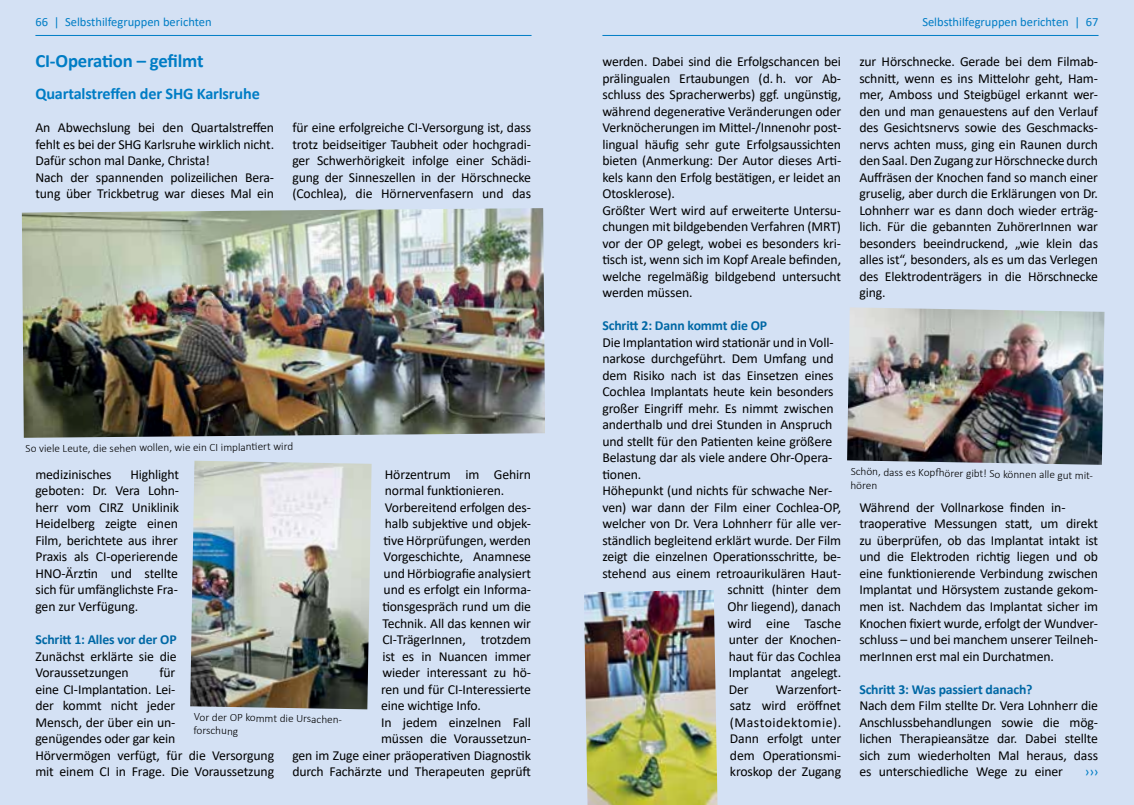
<style>
.page{position:relative;width:1134px;height:805px;background:#fff}
.page>*{position:absolute;margin:0;border:0;box-sizing:border-box;transform-origin:0 0}
.t1{font:700 18.75px "Calibri";letter-spacing:-.01em;color:#007dc5}
.t2{font:700 16.25px "Calibri";letter-spacing:-.01em;color:#007dc5}
.t3{font:13.75px/16.5px "Calibri";letter-spacing:-.01em;color:#000}
.t4{font:700 13.75px "Calibri";letter-spacing:-.01em;color:#0068a5}
.t5{font:13.75px "Calibri";color:#007dc5}
.t6{font:12.5px "Calibri";color:#007dc5}
.t7{font:300 11.25px/13.5px "Calibri";letter-spacing:-.01em;color:#000}
</style>
<div class="page">
<div style="left:0;top:0;width:1134px;height:804px;background:#d4e1f4"></div>
<hr style="left:35px;top:35px;width:496px;height:1px;background:#007dc5">
<hr style="left:602px;top:35px;width:496px;height:1px;background:#007dc5">
<img style="left:22px;top:208px;width:523px;height:229px">
<img style="left:190px;top:460px;width:182px;height:249px">
<img style="left:847px;top:307px;width:257px;height:157px">
<img style="left:584px;top:590px;width:133px;height:214px">
<p class="t6" style="left:35px;top:13px;width:178px">66 | Selbsthilfegruppen berichten</p>
<h1 class="t1" style="left:35px;top:48px;width:170px">CI-Operation – gefilmt</h1>
<p class="t2" style="left:35px;top:82px;width:226px">Quartalstreffen der SHG Karlsruhe</p>
<p class="t3" style="left:35px;top:119px;width:240px">An Abwechslung bei den Quartalstreffen fehlt es bei der SHG Karlsruhe wirklich nicht.<br>Dafür schon mal Danke, Christa!<br>Nach der spannenden polizeilichen Bera&shy;tung über Trickbetrug war dieses Mal ein</p>
<p class="t3" style="left:292px;top:119px;width:240px;text-align:justify">für eine erfolgreiche CI-Versorgung ist, dass trotz beidseitiger Taubheit oder hochgradi&shy;ger Schwerhörigkeit infolge einer Schädi&shy;gung der Sinneszellen in der Hörschnecke (Cochlea), die Hörnervenfasern und das</p>
<p class="t7" style="left:26px;top:440px;width:269px">So viele Leute, die sehen wollen, wie ein CI implantiert wird</p>
<p class="t3" style="left:35px;top:465px;width:145px;text-align:justify;text-indent:95px">Highlight geboten: Dr. Vera Lohn&shy;herr vom CIRZ Uniklinik Heidelberg zeigte einen Film, berichtete aus ihrer Praxis als CI-operierende HNO-Ärztin und stellte sich für umfänglichste Fra&shy;gen zur Verfügung.</p>
<p class="t4" style="left:35px;top:629px;width:143px">Schritt 1: Alles vor der OP</p>
<p class="t3" style="left:35px;top:647px;width:143px">Zunächst erklärte sie die<br>Voraussetzungen</p>
<p class="t3" style="left:35px;top:465px;width:78px">medizinisches</p>
<p class="t3" style="left:385px;top:465px;width:148px">Hörzentrum im Gehirn</p>
<p class="t3" style="left:385px;top:482px;width:121px">normal funktionieren.</p>
<p class="t3" style="left:385px;top:498px;width:148px">Vorbereitend erfolgen des-</p>
<p class="t3" style="left:385px;top:515px;width:148px">halb subjektive und objek-</p>
<p class="t3" style="left:384px;top:531px;width:149px">tive Hörprüfungen, werden</p>
<p class="t3" style="left:384px;top:548px;width:149px">Vorgeschichte, Anamnese</p>
<p class="t3" style="left:384px;top:564px;width:149px">und Hörbiografie analysiert</p>
<p class="t3" style="left:384px;top:581px;width:149px">und es erfolgt ein Informa-</p>
<p class="t3" style="left:382px;top:597px;width:150px">tionsgespräch rund um die</p>
<p class="t3" style="left:382px;top:614px;width:150px">Technik. All das kennen wir</p>
<p class="t3" style="left:382px;top:630px;width:150px">CI-TrägerInnen, trotzdem</p>
<p class="t3" style="left:382px;top:647px;width:150px">ist es in Nuancen immer</p>
<p class="t3" style="left:382px;top:663px;width:150px">wieder interessant zu hö-</p>
<p class="t3" style="left:381px;top:680px;width:151px">ren und für CI-Interessierte</p>
<p class="t3" style="left:381px;top:696px;width:101px">eine wichtige Info.</p>
<p class="t3" style="left:381px;top:713px;width:151px">In jedem einzelnen Fall</p>
<p class="t3" style="left:381px;top:729px;width:151px">müssen die Voraussetzun-</p>
<p class="t3" style="left:292px;top:746px;width:240px">gen im Zuge einer präoperativen Diagnostik</p>
<p class="t3" style="left:292px;top:762px;width:240px">durch Fachärzte und Therapeuten geprüft</p>
<p class="t3" style="left:35px;top:663px;width:240px;text-indent:124px">für<br>eine CI-Implantation. Lei-<br>der kommt nicht jeder<br>Mensch, der über ein un-<br>genügendes oder gar kein<br>Hörvermögen verfügt, für die Versorgung mit einem CI in Frage. Die Voraussetzung</p>
<p class="t7" style="left:194px;top:709px;width:158px;rotate:1deg">Vor der OP kommt die Ursachen&shy;forschung</p>
<p class="t6" style="left:922px;top:13px;width:178px">Selbsthilfegruppen berichten | 67</p>
<p class="t3" style="left:602px;top:53px;width:240px">werden. Dabei sind die Erfolgschancen bei prälingualen Ertaubungen (d. h. vor Ab&shy;schluss des Spracherwerbs) ggf. ungünstig, während degenerative Veränderungen oder Verknöcherungen im Mittel-/Innenohr post&shy;lingual häufig sehr gute Erfolgsaussichten bieten (Anmerkung: Der Autor dieses Arti&shy;kels kann den Erfolg bestätigen, er leidet an Otosklerose).<br>Größter Wert wird auf erweiterte Untersu&shy;chungen mit bildgebenden Verfahren (MRT) vor der OP gelegt, wobei es besonders kri&shy;tisch ist, wenn sich im Kopf Areale befinden, welche regelmäßig bildgebend untersucht werden müssen.</p>
<p class="t4" style="left:602px;top:316px;width:166px">Schritt 2: Dann kommt die OP</p>
<p class="t3" style="left:602px;top:333px;width:233px">Die Implantation wird stationär und in Voll-</p>
<p class="t3" style="left:602px;top:350px;width:233px">narkose durchgeführt. Dem Umfang und</p>
<p class="t3" style="left:602px;top:366px;width:233px">dem Risiko nach ist das Einsetzen eines</p>
<p class="t3" style="left:602px;top:383px;width:233px">Cochlea Implantats heute kein besonders</p>
<p class="t3" style="left:602px;top:399px;width:233px">großer Eingriff mehr. Es nimmt zwischen</p>
<p class="t3" style="left:602px;top:416px;width:231px">anderthalb und drei Stunden in Anspruch</p>
<p class="t3" style="left:602px;top:432px;width:231px">und stellt für den Patienten keine größere</p>
<p class="t3" style="left:602px;top:449px;width:231px">Belastung dar als viele andere Ohr-Opera-</p>
<p class="t3" style="left:602px;top:465px;width:40px">tionen.</p>
<p class="t3" style="left:602px;top:482px;width:231px">Höhepunkt (und nichts für schwache Ner-</p>
<p class="t3" style="left:602px;top:498px;width:240px">ven) war dann der Film einer Cochlea-OP,</p>
<p class="t3" style="left:602px;top:515px;width:240px">welcher von Dr. Vera Lohnherr für alle ver-</p>
<p class="t3" style="left:602px;top:531px;width:240px">ständlich begleitend erklärt wurde. Der Film</p>
<p class="t3" style="left:602px;top:548px;width:240px">zeigt die einzelnen Operationsschritte, be-</p>
<p class="t3" style="left:602px;top:564px;width:240px">stehend aus einem retroaurikulären Haut-</p>
<p class="t3" style="left:727px;top:581px;width:115px">schnitt (hinter dem</p>
<p class="t3" style="left:727px;top:597px;width:115px">Ohr liegend), danach</p>
<p class="t3" style="left:727px;top:614px;width:115px">wird eine Tasche</p>
<p class="t3" style="left:729px;top:630px;width:114px">unter der Knochen-</p>
<p class="t3" style="left:729px;top:647px;width:114px">haut für das Cochlea</p>
<p class="t3" style="left:729px;top:663px;width:114px">Implantat angelegt.</p>
<p class="t3" style="left:729px;top:680px;width:21px">Der</p>
<p class="t3" style="left:730px;top:680px;width:113px;text-align:justify;text-indent:46px">Warzenfort&shy;satz wird eröffnet (Mastoidektomie).<br>Dann erfolgt unter dem Operationsmi&shy;kroskop der Zugang</p>
<p class="t3" style="left:859px;top:53px;width:240px;text-align:justify">zur Hörschnecke. Gerade bei dem Filmab&shy;schnitt, wenn es ins Mittelohr geht, Ham&shy;mer, Amboss und Steigbügel erkannt wer&shy;den und man genauestens auf den Verlauf des Gesichtsnervs sowie des Geschmacks&shy;nervs achten muss, ging ein Raunen durch den Saal. Den Zugang zur Hörschnecke durch Auffräsen der Knochen fand so manch einer gruselig, aber durch die Erklärungen von Dr.<br>Lohnherr war es dann doch wieder erträg&shy;lich. Für die gebannten ZuhörerInnen war besonders beeindruckend, „wie klein das alles ist“, besonders, als es um das Verlegen des Elektrodenträgers in die Hörschnecke ging.</p>
<p class="t7" style="left:851px;top:464px;width:252px;rotate:1deg">Schön, dass es Kopfh örer gibt! So können alle gut mit&shy;hören</p>
<p class="t3" style="left:859px;top:498px;width:240px">Während der Vollnarkose finden in&shy;traoperative Messungen statt, um direkt zu überprüfen, ob das Implantat intakt ist und die Elektroden richtig liegen und ob eine funktionierende Verbindung zwischen Implantat und Hörsystem zustande gekom&shy;men ist. Nachdem das Implantat sicher im Knochen fixiert wurde, erfolgt der Wundver&shy;schluss – und bei manchem unserer Teilneh&shy;merInnen erst mal ein Durchatmen.</p>
<p class="t4" style="left:859px;top:679px;width:175px">Schritt 3: Was passiert danach?</p>
<p class="t3" style="left:859px;top:696px;width:240px;text-align:justify">Nach dem Film stellte Dr. Vera Lohnherr die Anschlussbehandlungen sowie die mög&shy;lichen Therapieansätze dar. Dabei stellte sich zum wiederholten Mal heraus, dass es unterschiedliche Wege zu einer</p>
<p class="t5" style="left:1085px;top:761px;width:15px">›››</p>
</div>
